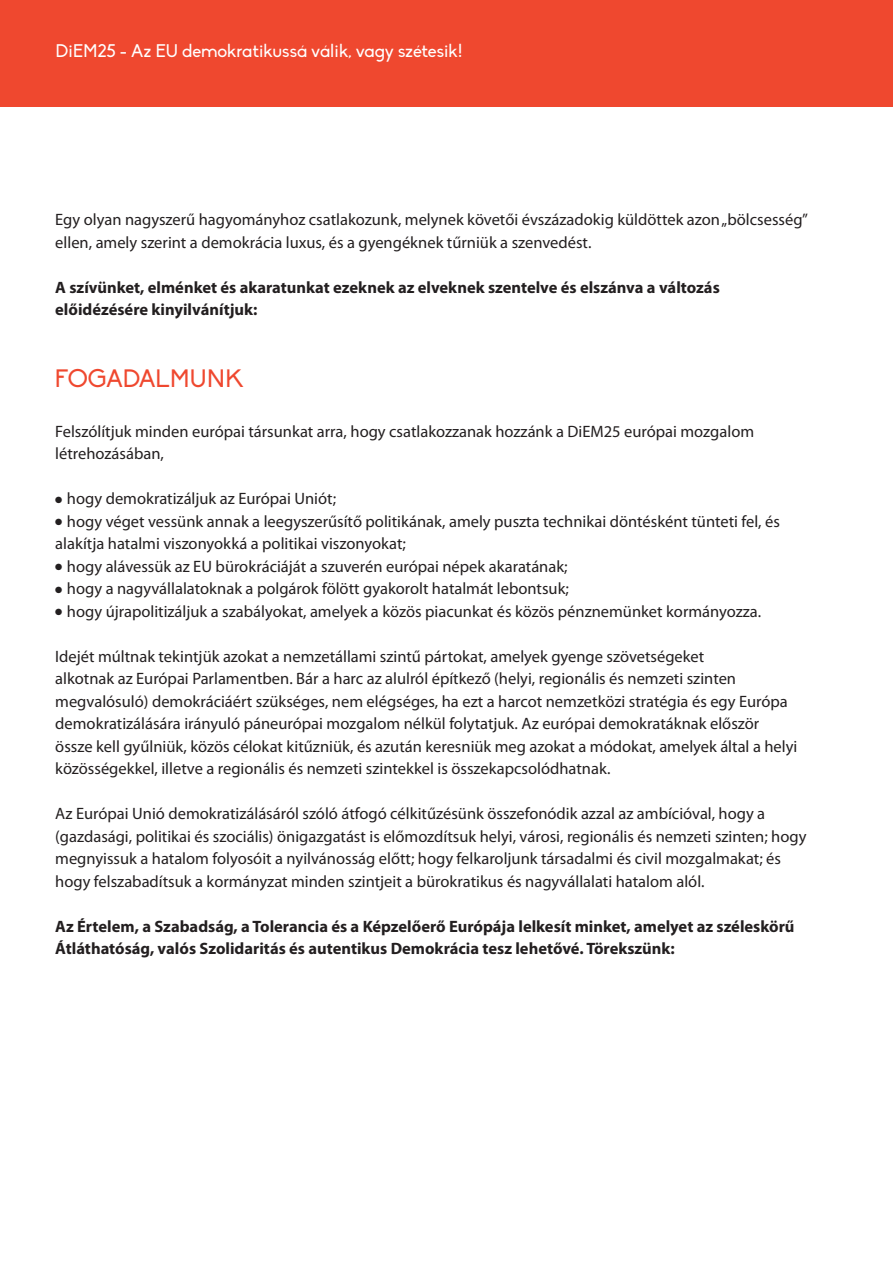
<style>
.page{position:relative;width:893px;height:1263px;background:#fff}
.page>*{position:absolute;margin:0;border:0;box-sizing:border-box;transform-origin:0 0}
.Otsikko_2{font:24.75px "Biko";color:#ef482f}
.t1{font:18px "Biko";color:#fff}
.t2{font:16.5px/22.5px "Myriad Pro";color:#231f20}
.t3{font:700 16.5px/22.5px "Myriad Pro";color:#231f20}
</style>
<div class="page">
<div style="left:0;top:0;width:893px;height:106px;background:#ef482f"></div>
<p class="t1" style="left:56px;top:40px;width:408px">DiEM25 - Az EU demokratikussá válik, vagy szétesik!</p>
<p class="t2" style="left:55px;top:208px;width:754px">Egy olyan nagyszerű hagyományhoz csatlakozunk, melynek követői évszázadokig küldöttek azon „bölcsesség” ellen, amely szerint a demokrácia luxus, és a gyengéknek tűrniük a szenvedést.</p>
<p class="t3" style="left:55px;top:275px;width:666px">A szívünket, elménket és akaratunkat ezeknek az elveknek szentelve és elszánva a változás előidézésére kinyilvánítjuk:</p>
<p class="Otsikko_2" style="left:55px;top:365px;width:190px">FOGADALMUNK</p>
<p class="t2" style="left:55px;top:420px;width:700px">Felszólítjuk minden európai társunkat arra, hogy csatlakozzanak hozzánk a DiEM25 európai mozgalom létrehozásában,</p>
<p class="t2" style="left:55px;top:487px;width:282px">● hogy demokratizáljuk az Európai Uniót;</p>
<p class="t2" style="left:55px;top:510px;width:726px">● hogy véget vessünk annak a leegyszerűsítő politikának, amely puszta technikai döntésként tünteti fel, és alakítja hatalmi viszonyokká a politikai viszonyokat;</p>
<p class="t2" style="left:55px;top:555px;width:514px">● hogy alávessük az EU bürokráciáját a szuverén európai népek akaratának;</p>
<p class="t2" style="left:55px;top:577px;width:515px">● hogy a nagyvállalatoknak a polgárok fölött gyakorolt hatalmát lebontsuk;</p>
<p class="t2" style="left:55px;top:600px;width:707px">● hogy újrapolitizáljuk a szabályokat, amelyek a közös piacunkat és közös pénznemünket kormányozza.</p>
<p class="t2" style="left:55px;top:645px;width:744px">Idejét múltnak tekintjük azokat a nemzetállami szintű pártokat, amelyek gyenge szövetségeket<br>alkotnak az Európai Parlamentben. Bár a harc az alulról építkező (helyi, regionális és nemzeti szinten megvalósuló) demokráciáért szükséges, nem elégséges, ha ezt a harcot nemzetközi stratégia és egy Európa demokratizálására irányuló páneurópai mozgalom nélkül folytatjuk. Az európai demokratáknak először össze kell gyűlniük, közös célokat kitűzniük, és azután keresniük meg azokat a módokat, amelyek által a helyi közösségekkel, illetve a regionális és nemzeti szintekkel is összekapcsolódhatnak.</p>
<p class="t2" style="left:55px;top:802px;width:753px">Az Európai Unió demokratizálásáról szóló átfogó célkitűzésünk összefonódik azzal az ambícióval, hogy a (gazdasági, politikai és szociális) önigazgatást is előmozdítsuk helyi, városi, regionális és nemzeti szinten; hogy megnyissuk a hatalom folyosóit a nyilvánosság előtt; hogy felkaroljunk társadalmi és civil mozgalmakat; és hogy felszabadítsuk a kormányzat minden szintjeit a bürokratikus és nagyvállalati hatalom alól.</p>
<p class="t3" style="left:55px;top:914px;width:741px">Az Értelem, a Szabadság, a Tolerancia és a Képzelőerő Európája lelkesít minket, amelyet az széleskörű<br>Átláthatóság, valós Szolidaritás és autentikus Demokrácia tesz lehetővé. Törekszünk:</p>
</div>
